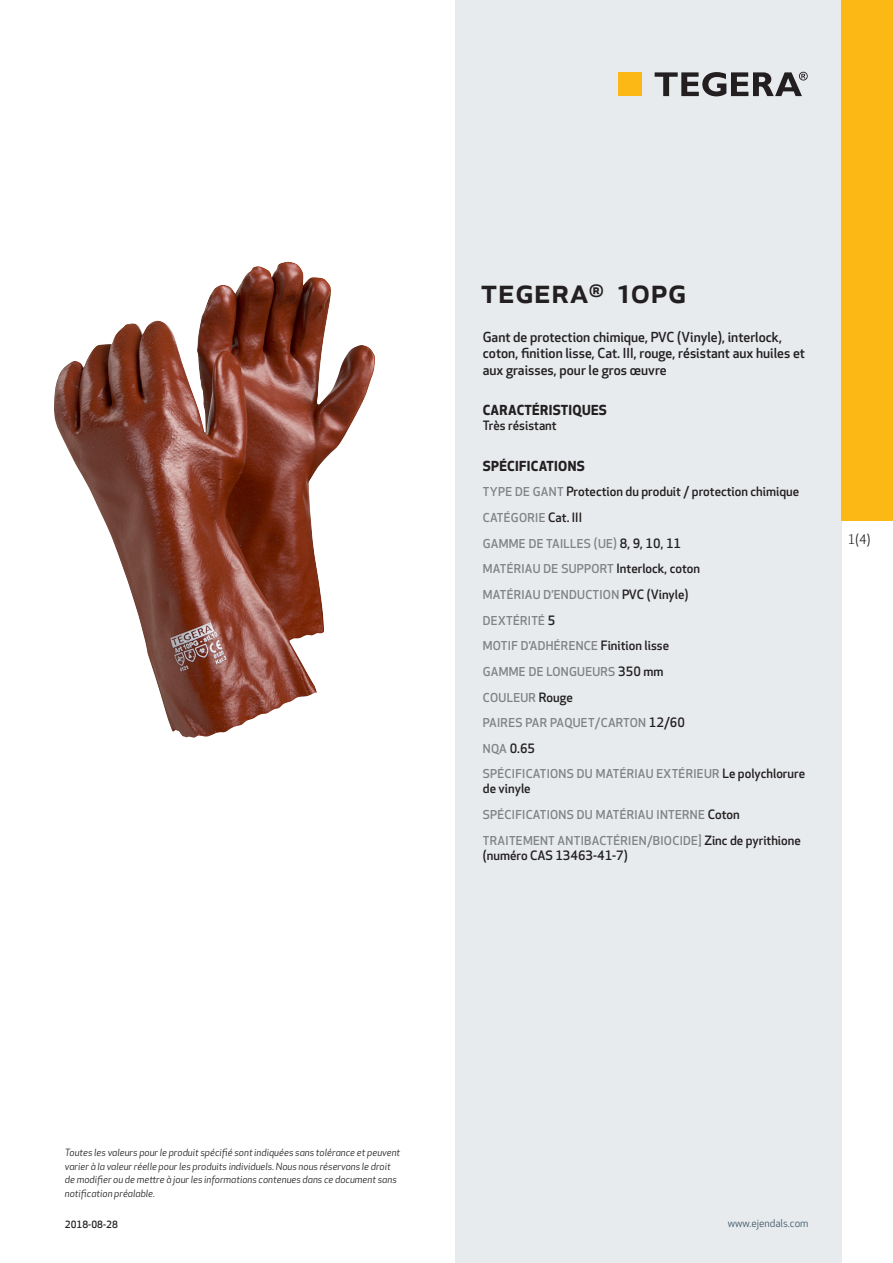
<style>
.page{position:relative;width:893px;height:1263px;background:#fff}
.page>*{position:absolute;margin:0;border:0;box-sizing:border-box;transform-origin:0 0}
.prodname{font:500 34.5px "Apex New";color:#231f20}
.Funktion_body{font:500 13.5px/16.5px "Apex New";color:#231f20}
.Funktion_body-2{font:700 13.5px "Apex New";letter-spacing:.025em;color:#231f20}
.t1{font:12.75px "Apex New";color:#231f20}
.Funktion_body-3{font:500 12.6px "Apex New";color:#231f20}
.Funktion_body-4{font:500 12px "Apex New";letter-spacing:.025em;color:#808285}
.t2{font:10.5px "Apex New";color:#405968}
.t3{font:italic 9.75px/13.5px "Apex New";color:#231f20}
.Sidfot_datum{font:500 9.75px "Apex New";color:#231f20}
.s1{font-size:12px;color:#808285}
.s2{font-size:12.6px;color:#231f20}
</style>
<div class="page">
<div style="left:455px;top:0;width:387px;height:1263px;background:#e8ebee"></div>
<div style="left:842px;top:0;width:51px;height:520px;background:#fcb814"></div>
<img style="left:54px;top:262px;width:263px;height:476px">
<div style="left:618px;top:72px;width:24px;height:24px;background:#fcb814"></div>
<svg style="left:655px;top:72px;width:153px;height:24px"></svg>
<p class="prodname" style="left:480px;top:267px;width:208px">TEGERA<sup>®</sup> 10PG</p>
<p class="Funktion_body" style="left:483px;top:328px;width:324px">Gant de protection chimique, PVC (Vinyle), interlock, coton, finition lisse, Cat. III, rouge, résistant aux huiles et aux graisses, pour le gros œuvre</p>
<p class="Funktion_body-2" style="left:483px;top:400px;width:126px">CARACTÉRISTIQUES</p>
<p class="Funktion_body-3" style="left:483px;top:417px;width:75px">Très résistant</p>
<p class="Funktion_body-2" style="left:483px;top:456px;width:103px">SPÉCIFICATIONS</p>
<p class="Funktion_body-3" style="left:483px;top:483px;width:318px"><span class="s1">TYPE DE GANT</span> Protection du produit / protection chimique</p>
<p class="Funktion_body-4" style="left:483px;top:510px;width:101px">CATÉGORIE <span class="s2">Cat. III</span></p>
<p class="Funktion_body-4" style="left:483px;top:535px;width:200px">GAMME DE TAILLES (UE) <span class="s2">8, 9, 10, 11</span></p>
<p class="Funktion_body-4" style="left:483px;top:561px;width:219px">MATÉRIAU DE SUPPORT <span class="s2">Interlock, coton</span></p>
<p class="Funktion_body-4" style="left:483px;top:587px;width:207px">MATÉRIAU D’ENDUCTION <span class="s2">PVC (Vinyle)</span></p>
<p class="Funktion_body-4" style="left:483px;top:612px;width:74px">DEXTÉRITÉ <span class="s2">5</span></p>
<p class="Funktion_body-4" style="left:483px;top:638px;width:188px">MOTIF D’ADHÉRENCE <span class="s2">Finition lisse</span></p>
<p class="Funktion_body-4" style="left:483px;top:663px;width:182px">GAMME DE LONGUEURS <span class="s2">350 mm</span></p>
<p class="Funktion_body-4" style="left:483px;top:689px;width:92px">COULEUR <span class="s2">Rouge</span></p>
<p class="Funktion_body-4" style="left:483px;top:715px;width:204px">PAIRES PAR PAQUET/CARTON <span class="s2">12/60</span></p>
<p class="Funktion_body-3" style="left:483px;top:740px;width:54px"><span class="s1">NQA</span> 0.65</p>
<p class="Funktion_body-4" style="left:483px;top:766px;width:324px">SPÉCIFICATIONS DU MATÉRIAU EXTÉRIEUR <span class="s2">Le polychlorure</span></p>
<p class="Funktion_body-3" style="left:483px;top:780px;width:49px">de vinyle</p>
<p class="Funktion_body-4" style="left:483px;top:807px;width:258px">SPÉCIFICATIONS DU MATÉRIAU INTERNE <span class="s2">Coton</span></p>
<p class="Funktion_body-4" style="left:483px;top:832px;width:319px">TRAITEMENT ANTIBACTÉRIEN/BIOCIDE] <span class="s2">Zinc de pyrithione</span></p>
<p class="Funktion_body-3" style="left:483px;top:847px;width:146px">(numéro CAS 13463-41-7)</p>
<p class="t1" style="left:848px;top:531px;width:24px">1(4)</p>
<p class="t3" style="left:65px;top:1146px;width:337px">Toutes les valeurs pour le produit spécifié sont indiquées sans tolérance et peuvent varier à la valeur réelle pour les produits individuels. Nous nous réservons le droit de modifier ou de mettre à jour les informations contenues dans ce document sans notification préalable.</p>
<p class="Sidfot_datum" style="left:65px;top:1218px;width:54px">2018-08-28</p>
<p class="t2" style="left:728px;top:1217px;width:82px">www.ejendals.com</p>
</div>
